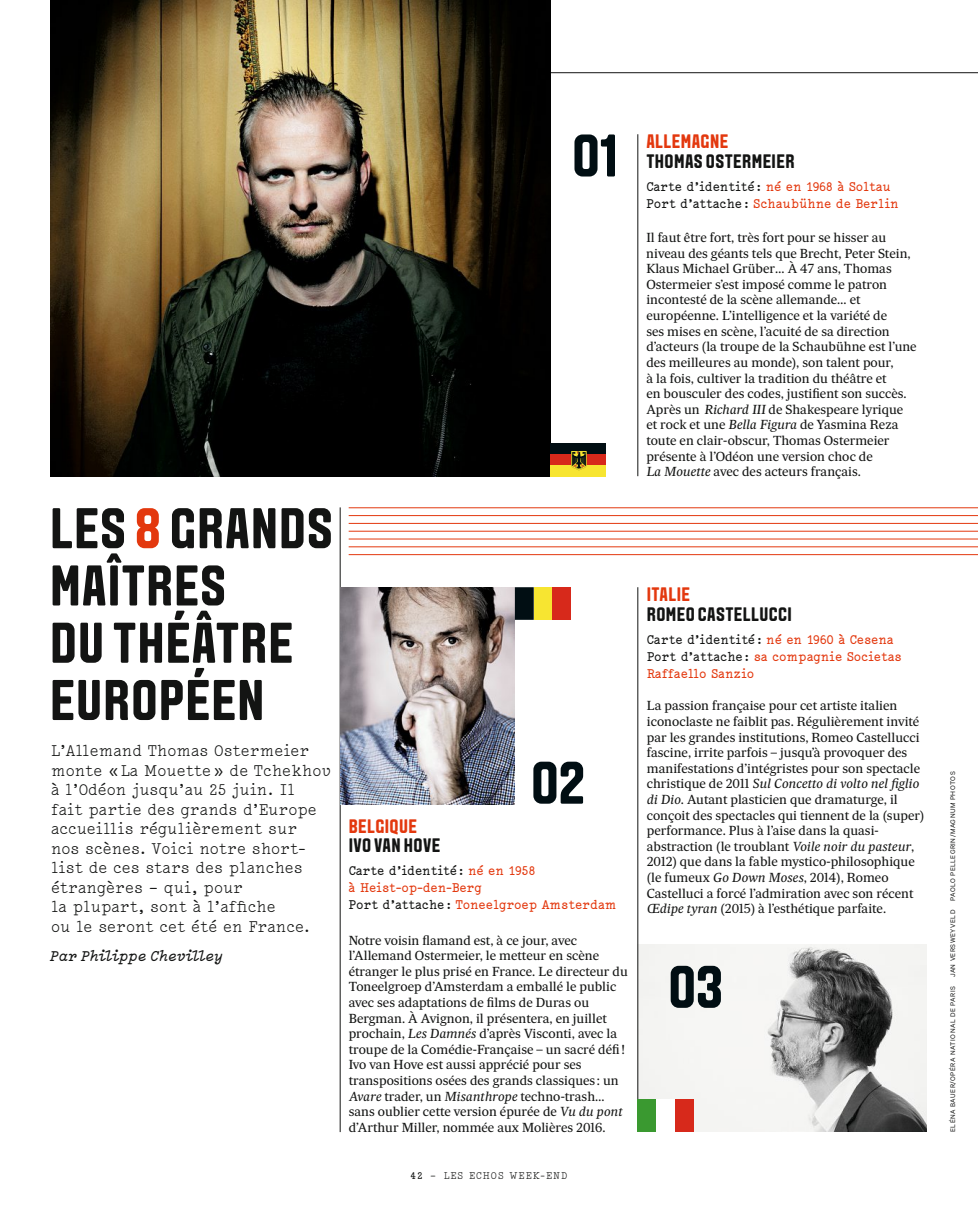
<style>
.page{position:relative;width:978px;height:1217px;background:#fff}
.page>*{position:absolute;margin:0;border:0;box-sizing:border-box;transform-origin:0 0}
.t1{font:700 60px "Aveny T";color:#010e13}
.t2{font:700 57.3px/57.3px "Aveny T";letter-spacing:.015em;color:#131413}
.t3{font:700 19.5px "Aveny T";letter-spacing:.02em;color:#131413}
.t4{font:700 19.5px "Aveny T";letter-spacing:.02em;color:#e3380e}
.t5{font:16.5px/19.5px "Lacrima Serif";color:#131413}
.t6{font:italic 700 15px "Lacrima";color:#131413}
.t7{font:700 13.5px/17.1px "Lacrima Serif";letter-spacing:-.01em;color:#e3380e}
.t8{font:12.6px/15.6px "Sueca";color:#131413}
.t9{font:10.5px "Lacrima Serif";letter-spacing:.1em;color:#131413}
.t10{font:7.5px "Calibre";letter-spacing:.065em;color:#131413}
.s1{color:#e3380e}
.s2{color:#131413}
.s3{font-style:italic}
.s4{font-weight:700}
</style>
<div class="page">
<hr style="left:51px;top:72px;width:927px;height:1px;background:#131413">
<img style="left:638px;top:944px;width:289px;height:187px">
<hr style="left:349px;top:507px;width:629px;height:1px;background:#e3380e">
<hr style="left:349px;top:515px;width:629px;height:1px;background:#e3380e">
<hr style="left:349px;top:523px;width:629px;height:1px;background:#e3380e">
<hr style="left:349px;top:530px;width:629px;height:1px;background:#e3380e">
<hr style="left:349px;top:538px;width:629px;height:1px;background:#e3380e">
<hr style="left:349px;top:546px;width:629px;height:1px;background:#e3380e">
<hr style="left:349px;top:554px;width:629px;height:1px;background:#e3380e">
<hr style="left:637px;top:587px;width:1px;height:544px;background:#131413">
<hr style="left:637px;top:134px;width:1px;height:342px;background:#131413">
<hr style="left:340px;top:507px;width:1px;height:624px;background:#131413">
<img style="left:341px;top:587px;width:174px;height:216px">
<img style="left:50px;top:0;width:501px;height:476px">
<div style="left:551px;top:443px;width:55px;height:11px;background:#010e13"></div>
<div style="left:551px;top:454px;width:55px;height:11px;background:#d7291b"></div>
<div style="left:551px;top:465px;width:55px;height:11px;background:#f7e531"></div>
<svg style="left:515px;top:450px;width:72px;height:169px"></svg>
<div style="left:534px;top:587px;width:19px;height:32px;background:#f7e531"></div>
<div style="left:553px;top:587px;width:18px;height:32px;background:#d7291b"></div>
<div style="left:637px;top:1098px;width:19px;height:33px;background:#3a9930"></div>
<div style="left:656px;top:1098px;width:19px;height:33px;background:#fff"></div>
<div style="left:675px;top:1098px;width:19px;height:33px;background:#d7291b"></div>
<h2 class="t2" style="left:50px;top:500px;width:284px">LES <span class="s1">8</span> GRANDS<br>MAÎTRES<br>DU THÉÂTRE<br>EUROPÉEN</h2>
<p class="t5" style="left:51px;top:740px;width:282px">L’Allemand Thomas Ostermeier monte « La Mouette» de Tchekhov à l’Odéon jusqu’au 25 juin. Il<br>fait partie des grands d’Europe accueillis régulièrement sur<br>nos scènes. Voici notre short&shy;list de ces stars des planches étrangères – qui, pour<br>la plupart, sont à l’affiche<br>ou le seront cet été en France.</p>
<p class="t6" style="left:50px;top:945px;width:174px">Par Philippe Chevilley</p>
<h1 class="t1" style="left:572px;top:121px;width:47px">01</h1>
<h3 class="t4" style="left:646px;top:130px;width:83px">ALLEMAGNE</h3>
<h3 class="t3" style="left:646px;top:150px;width:150px">THOMAS OSTERMEIER</h3>
<p class="t7" style="left:646px;top:178px;width:254px"><span class="s2">Carte d’identité:</span> né en 1968 à Soltau<br><span class="s2">Port d’attache:</span> Schaubühne de Berlin</p>
<p class="t8" style="left:646px;top:229px;width:272px">Il faut être fort, très fort pour se hisser au niveau des géants tels que Brecht, Peter Stein, Klaus Michael Grüber… À 47 ans, Thomas Ostermeier s’est imposé comme le patron incontesté de la scène allemande… et européenne. L’intelligence et la variété de<br>ses mises en scène, l’acuité de sa direction d’acteurs (la troupe de la Schaubühne est l’une des meilleures au monde), son talent pour,<br>à la fois, cultiver la tradition du théâtre et<br>en bousculer des codes, justifient son succès.<br>Après un <span class="s3">Richard III</span> de Shakespeare lyrique et rock et une <span class="s3">Bella Figura</span> de Yasmina Reza toute en clair-obscur, Thomas Ostermeier présente à l’Odéon une version choc de<br><span class="s3">La Mouette</span> avec des acteurs français.</p>
<h1 class="t1" style="left:531px;top:748px;width:56px">02</h1>
<h3 class="t4" style="left:349px;top:814px;width:70px">BELGIQUE</h3>
<h3 class="t3" style="left:349px;top:834px;width:93px">IVO VANHOVE</h3>
<p class="t7" style="left:349px;top:861px;width:270px"><span class="s2">Carte d’identité:</span> né en 1958<br>à Heist-op-den-Berg<br><span class="s2">Port d’attache:</span> Toneelgroep Amsterdam</p>
<p class="t8" style="left:349px;top:931px;width:281px">Notre voisin flamand est, à ce jour, avec l’Allemand Ostermeier, le metteur en scène étranger le plus prisé en France. Le directeur du Toneelgroep d’Amsterdam a emballé le public avec ses adaptations de films de Duras ou Bergman. À Avignon, il présentera, en juillet prochain, <span class="s3">Les Damnés</span> d’après Visconti, avec la troupe de la Comédie-Française – un sacré défi!<br>Ivo van Hove est aussi apprécié pour ses transpositions osées des grands classiques : un <span class="s3">Avare</span> trader, un <span class="s3">Misanthrope</span> techno-trash… sans oublier cette version épurée de <span class="s3">Vu du pont </span>d’Arthur Miller, nommée aux Molières 2016.</p>
<p class="t9" style="left:411px;top:1168px;width:158px"><span class="s4">42</span> – LES ECHOS WEEK-END</p>
<h3 class="t4" style="left:647px;top:583px;width:45px">ITALIE</h3>
<h3 class="t3" style="left:647px;top:602px;width:146px">ROMEOCASTELLUCCI</h3>
<p class="t7" style="left:647px;top:630px;width:256px"><span class="s2">Carte d’identité:</span> né en 1960 à Cesena<br><span class="s2">Port d’attache:</span> sa compagnie Societas<br>Raffaello Sanzio</p>
<p class="t8" style="left:647px;top:697px;width:279px">La passion française pour cet artiste italien iconoclaste ne faiblit pas. Régulièrement invité par les grandes institutions, Romeo Castellucci fascine, irrite parfois – jusqu’à provoquer des manifestations d’intégristes pour son spectacle christique de 2011 <span class="s3">Sul Concetto di volto nel figlio di Dio</span>. Autant plasticien que dramaturge, il conçoit des spectacles qui tiennent de la (super) performance. Plus à l’aise dans la quasi&shy;abstraction (le troublant <span class="s3">Voile noir du pasteur</span>, 2012) que dans la fable mystico-philosophique (le fumeux <span class="s3">Go Down Moses</span>, 2014), Romeo Castelluci a forcé l’admiration avec son récent <span class="s3">Œdipe tyran</span> (2015) à l’esthétique parfaite.</p>
<h1 class="t1" style="left:668px;top:952px;width:57px">03</h1>
<p class="t10" style="left:948px;top:1131px;width:361px;rotate:-90deg">ELÉNA BAUER/OPÉRA NATIONAL DE PARIS JAN VERSWEYVELD PAOLO PELLEGRIN/MAGNUM PHOTOS</p>
</div>
